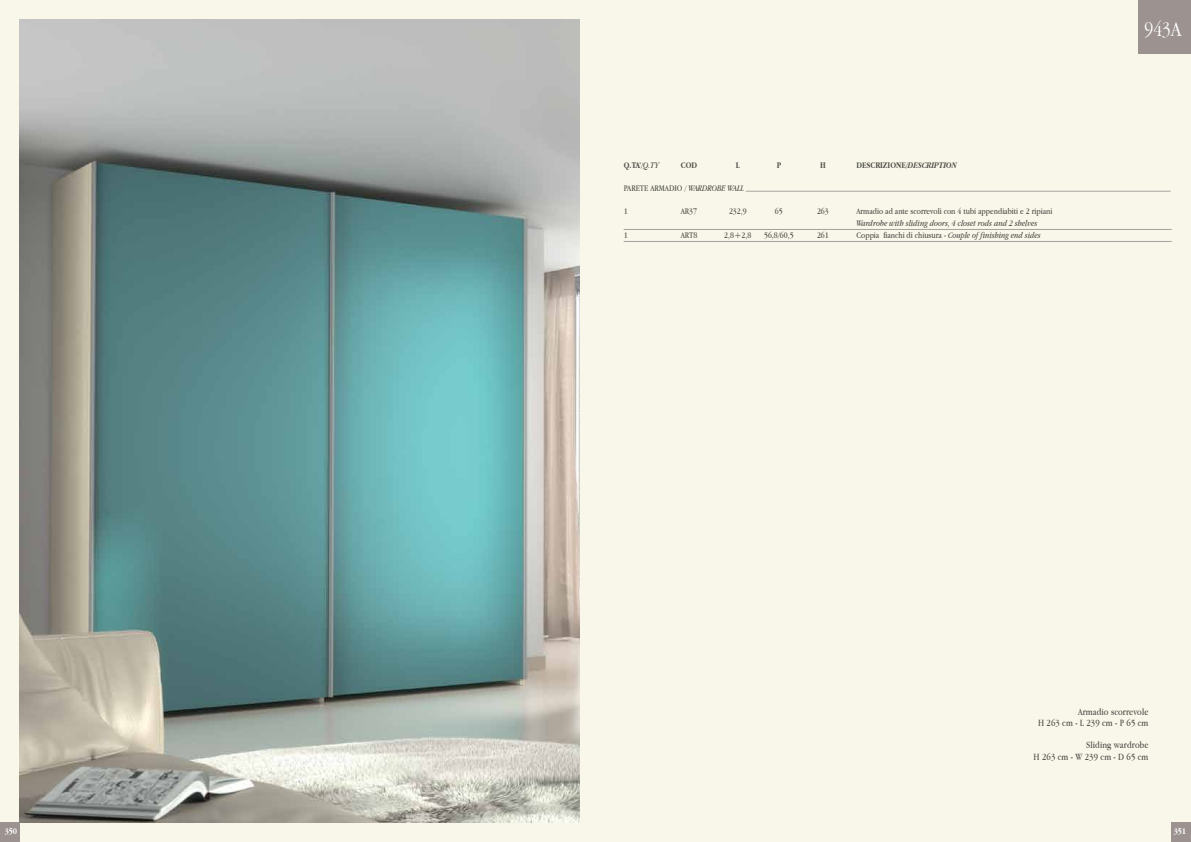
<style>
.page{position:relative;width:1191px;height:842px;background:#f9f7e9}
.page>*{position:absolute;margin:0;border:0;box-sizing:border-box;transform-origin:0 0}
.t1{font:300 22px "Apple Garamond";color:#fff}
.t2{font:10px/11px "Apple Garamond";letter-spacing:.01em;color:#4f4f4a;text-align:right}
.t3{font:9px "Apple Garamond";color:#4f4f4a}
.t4{font:italic 9px "Apple Garamond";color:#4f4f4a}
.t5{font:700 9px "Apple Garamond";color:#4f4f4a}
.t6{font:italic 700 9px "Apple Garamond";color:#4f4f4a}
.t7{font:700 9px "Apple Garamond";letter-spacing:-.025em;color:#fff}
.s1{font-weight:400;font-style:italic}
.s2{font-style:normal}
.s3{font-style:italic}
</style>
<div class="page">
<img style="left:20px;top:20px;width:560px;height:802px">
<hr style="left:746px;top:191px;width:424px;height:1px;background:#a4a5a0">
<svg style="left:624px;top:229px;width:547px;height:1px"></svg>
<svg style="left:624px;top:241px;width:547px;height:1px"></svg>
<div style="left:1138px;top:0;width:53px;height:54px;background:#9c9391"></div>
<div style="left:1171px;top:822px;width:20px;height:20px;background:#9c9391"></div>
<div style="left:0;top:822px;width:20px;height:20px;background:#9c9391"></div>
<p class="t5" style="left:624px;top:160px;width:37px">Q.TA’/<span class="s1">Q.TY</span></p>
<p class="t5" style="left:681px;top:160px;width:17px">COD</p>
<p class="t5" style="left:736px;top:160px;width:5px">L</p>
<p class="t5" style="left:776px;top:160px;width:6px">P</p>
<p class="t5" style="left:820px;top:160px;width:7px">H</p>
<p class="t5" style="left:856px;top:160px;width:11px">DESCRIZIONE</p>
<p class="t6" style="left:906px;top:160px;width:52px"><span class="s2">/</span>DESCRIPTION</p>
<p class="t3" style="left:624px;top:183px;width:122px">PARETE ARMADIO / <span class="s3">WARDROBE WALL</span></p>
<p class="t3" style="left:624px;top:206px;width:5px">1</p>
<p class="t3" style="left:681px;top:206px;width:18px">AR37</p>
<p class="t3" style="left:729px;top:206px;width:19px">232,9</p>
<p class="t3" style="left:775px;top:206px;width:9px">65</p>
<p class="t3" style="left:817px;top:206px;width:13px">263</p>
<p class="t3" style="left:856px;top:206px;width:198px">Armadio ad ante scorrevoli con 4 tubi appendiabiti e 2 ripiani</p>
<p class="t4" style="left:856px;top:218px;width:182px">Wardrobe with sliding doors, 4 closet rods and 2 shelves</p>
<p class="t3" style="left:624px;top:230px;width:5px">1</p>
<p class="t3" style="left:681px;top:230px;width:18px">ART8</p>
<p class="t3" style="left:724px;top:230px;width:29px">2,8+2,8</p>
<p class="t3" style="left:764px;top:230px;width:31px">56,8/60,5</p>
<p class="t3" style="left:817px;top:230px;width:13px">261</p>
<p class="t4" style="left:856px;top:230px;width:186px"><span class="s2">Coppia fianchi di chiusura -</span> Couple of finishing end sides</p>
<h1 class="t1" style="left:1144px;top:16px;width:38px">943A</h1>
<p class="t2" style="left:1038px;top:706px;width:112px">Armadio scorrevole<br>H 263 cm - L 239 cm - P 65 cm</p>
<p class="t2" style="left:1033px;top:738px;width:116px;line-height:12px">Sliding wardrobe<br>H 263 cm - W 239 cm - D 65 cm</p>
<p class="t7" style="left:5px;top:826px;width:14px">350</p>
<p class="t7" style="left:1173px;top:826px;width:14px">351</p>
</div>
